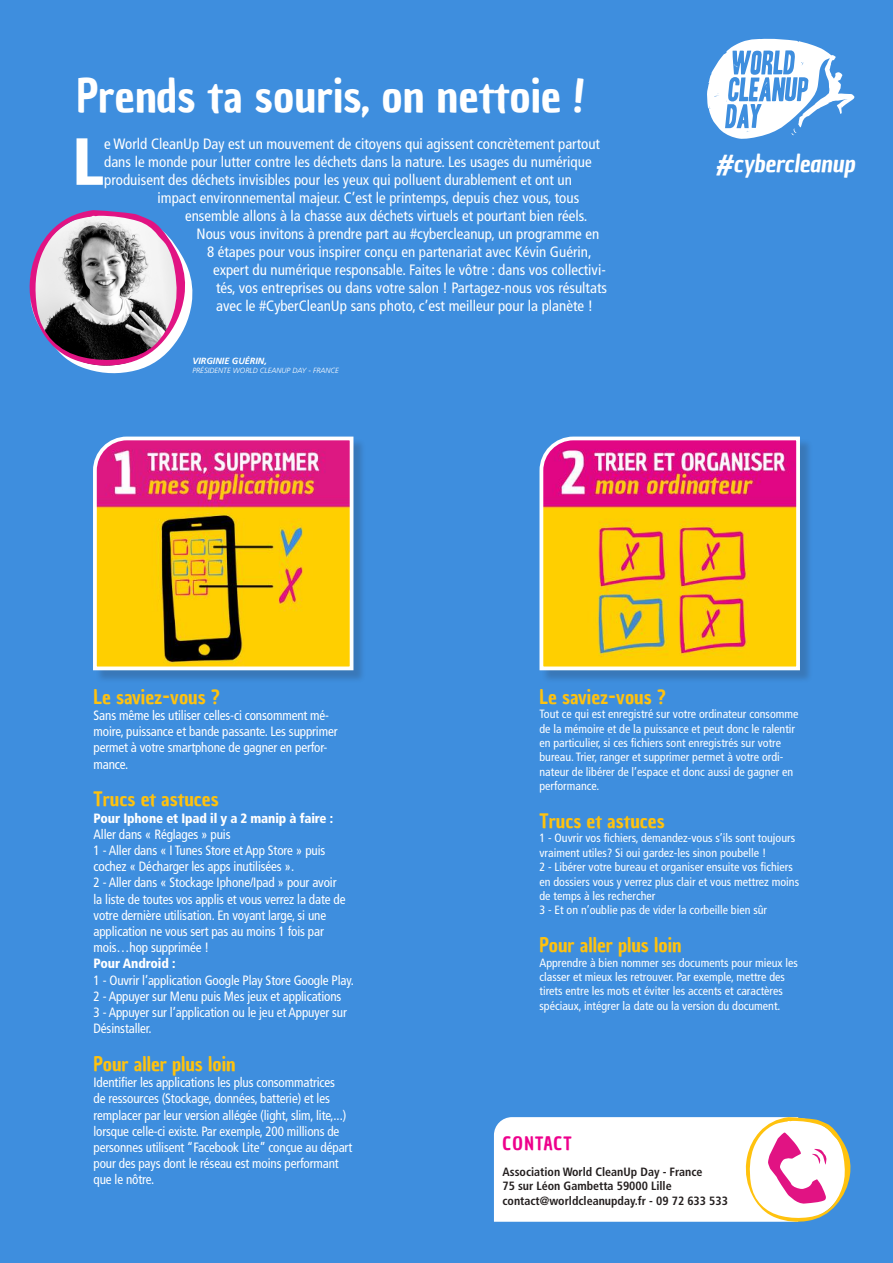
<style>
.page{position:relative;width:893px;height:1263px;background:#3e8ede}
.page>*{position:absolute;margin:0;border:0;box-sizing:border-box;transform-origin:0 0}
.t1{font:900 condensed 66.6px "Frutiger";color:#fff}
.t2{font:45px "Chau Philomene One";color:#fff}
.t3{font:italic 24px "Chau Philomene One";color:#fff}
.t4{font:19.5px "Chau Philomene One";color:#ffc20e}
.t5{font:18px "Chau Philomene One";letter-spacing:.08em;color:#ee008c}
.t6{font:condensed 15px/18px "Frutiger";color:#fff}
.t7{font:condensed 13.5px/16.2px "Frutiger";letter-spacing:-.01em;color:#fff}
.t8{font:900 condensed 13.5px "Frutiger";letter-spacing:-.01em;color:#fff}
.t9{font:condensed 12px/14.4px "Frutiger";color:#fff}
.t10{font:700 condensed 12px/14.4px "Frutiger";color:#241f1f}
.t11{font:italic 700 9px "Frutiger CE";color:#fff}
.t12{font:italic 300 7.5px "Frutiger";color:#fff}
</style>
<div class="page">
<div style="left:95px;top:439px;width:272px;height:244px;background:#241f1f;opacity:.2"></div>
<svg style="left:93px;top:436px;width:262px;height:236px;background:#de983a"></svg>
<div style="left:541px;top:439px;width:272px;height:244px;background:#241f1f;opacity:.2"></div>
<svg style="left:539px;top:436px;width:263px;height:236px;background:#ed9c42"></svg>
<svg style="left:29px;top:210px;width:164px;height:164px"></svg>
<svg style="left:707px;top:38px;width:148px;height:101px"></svg>
<svg style="left:494px;top:1117px;width:357px;height:105px;background:#f6eff1"></svg>
<h2 class="t2" style="left:77px;top:65px;width:509px">Prends ta souris, on nettoie !</h2>
<h1 class="t1" style="left:72px;top:122px;width:34px">L</h1>
<p class="t6" style="left:104px;top:135px;width:497px">e World CleanUp Day est un mouvement de citoyens qui agissent concrètement partout dans le monde pour lutter contre les déchets dans la nature. Les usages du numérique produisent des déchets invisibles pour les yeux qui polluent durablement et ont un</p>
<p class="t6" style="left:158px;top:189px;width:423px">impact environnemental majeur. C’est le printemps, depuis chez vous, tous</p>
<p class="t6" style="left:185px;top:207px;width:404px">ensemble allons à la chasse aux déchets virtuels et pourtant bien réels.</p>
<p class="t6" style="left:197px;top:225px;width:404px">Nous vous invitons à prendre part au #cybercleanup, un programme en</p>
<p class="t6" style="left:207px;top:243px;width:386px">8 étapes pour vous inspirer conçu en partenariat avec Kévin Guérin,</p>
<p class="t6" style="left:213px;top:261px;width:394px">expert du numérique responsable. Faites le vôtre : dans vos collectivi-</p>
<p class="t6" style="left:216px;top:279px;width:392px">tés, vos entreprises ou dans votre salon ! Partagez-nous vos résultats</p>
<p class="t6" style="left:216px;top:297px;width:378px">avec le #CyberCleanUp sans photo, c’est meilleur pour la planète !</p>
<p class="t11" style="left:192px;top:356px;width:76px">VIRGINIE GUÉRIN,</p>
<p class="t12" style="left:192px;top:366px;width:148px">PRÉSIDENTE WORLD CLEANUP DAY - FRANCE</p>
<h3 class="t3" style="left:716px;top:147px;width:140px">#cybercleanup</h3>
<h3 class="t4" style="left:94px;top:684px;width:128px">Le saviez-vous ?</h3>
<p class="t7" style="left:94px;top:707px;width:246px">Sans même les utiliser celles-ci consomment mé&shy;moire, puissance et bande passante. Les supprimer permet à votre smartphone de gagner en perfor&shy;mance.</p>
<h3 class="t4" style="left:94px;top:786px;width:127px">Trucs et astuces</h3>
<p class="t8" style="left:94px;top:810px;width:241px">Pour Iphone et Ipad il y a 2 manip à faire :</p>
<p class="t7" style="left:94px;top:826px;width:253px">Aller dans « Réglages » puis<br>1 - Aller dans « I Tunes Store et App Store » puis cochez « Décharger les apps inutilisées ».<br>2 - Aller dans « Stockage Iphone/Ipad » pour avoir la liste de toutes vos applis et vous verrez la date de votre dernière utilisation. En voyant large, si une application ne vous sert pas au moins 1 fois par mois…hop supprimée !</p>
<p class="t8" style="left:94px;top:955px;width:83px">Pour Android :</p>
<p class="t7" style="left:94px;top:972px;width:262px">1 - Ouvrir l’application Google Play Store Google Play.<br>2 - Appuyer sur Menu puis Mes jeux et applications<br>3 - Appuyer sur l’application ou le jeu et Appuyer sur Désinstaller.</p>
<h3 class="t4" style="left:94px;top:1051px;width:144px">Pour aller plus loin</h3>
<p class="t7" style="left:94px;top:1074px;width:260px">Identifier les applications les plus consommatrices<br>de ressources (Stockage, données, batterie) et les remplacer par leur version allégée (light, slim, lite,...) lorsque celle-ci existe. Par exemple, 200 millions de personnes utilisent “Facebook Lite” conçue au départ pour des pays dont le réseau est moins performant que le nôtre.</p>
<h3 class="t4" style="left:539px;top:684px;width:128px">Le saviez-vous ?</h3>
<p class="t9" style="left:539px;top:707px;width:260px">Tout ce qui est enregistré sur votre ordinateur consomme de la mémoire et de la puissance et peut donc le ralentir en particulier, si ces fichiers sont enregistrés sur votre bureau. Trier, ranger et supprimer permet à votre ordi&shy;nateur de libérer de l’espace et donc aussi de gagner en performance.</p>
<h3 class="t4" style="left:539px;top:808px;width:127px">Trucs et astuces</h3>
<p class="t9" style="left:539px;top:831px;width:261px">1 - Ouvrir vos fichiers, demandez-vous s’ils sont toujours vraiment utiles? Si oui gardez-les sinon poubelle !<br>2 - Libérer votre bureau et organiser ensuite vos fichiers en dossiers vous y verrez plus clair et vous mettrez moins de temps à les rechercher<br>3 - Et on n’oublie pas de vider la corbeille bien sûr</p>
<h3 class="t4" style="left:539px;top:932px;width:144px">Pour aller plus loin</h3>
<p class="t9" style="left:539px;top:955px;width:260px">Apprendre à bien nommer ses documents pour mieux les classer et mieux les retrouver. Par exemple, mettre des tirets entre les mots et éviter les accents et caractères spéciaux, intégrer la date ou la version du document.</p>
<h3 class="t5" style="left:502px;top:1131px;width:71px">CONTACT</h3>
<p class="t10" style="left:502px;top:1164px;width:227px">Association World CleanUp Day - France<br>75 sur Léon Gambetta 59000 Lille contact@worldcleanupday.fr - 09 72 633 533</p>
</div>
